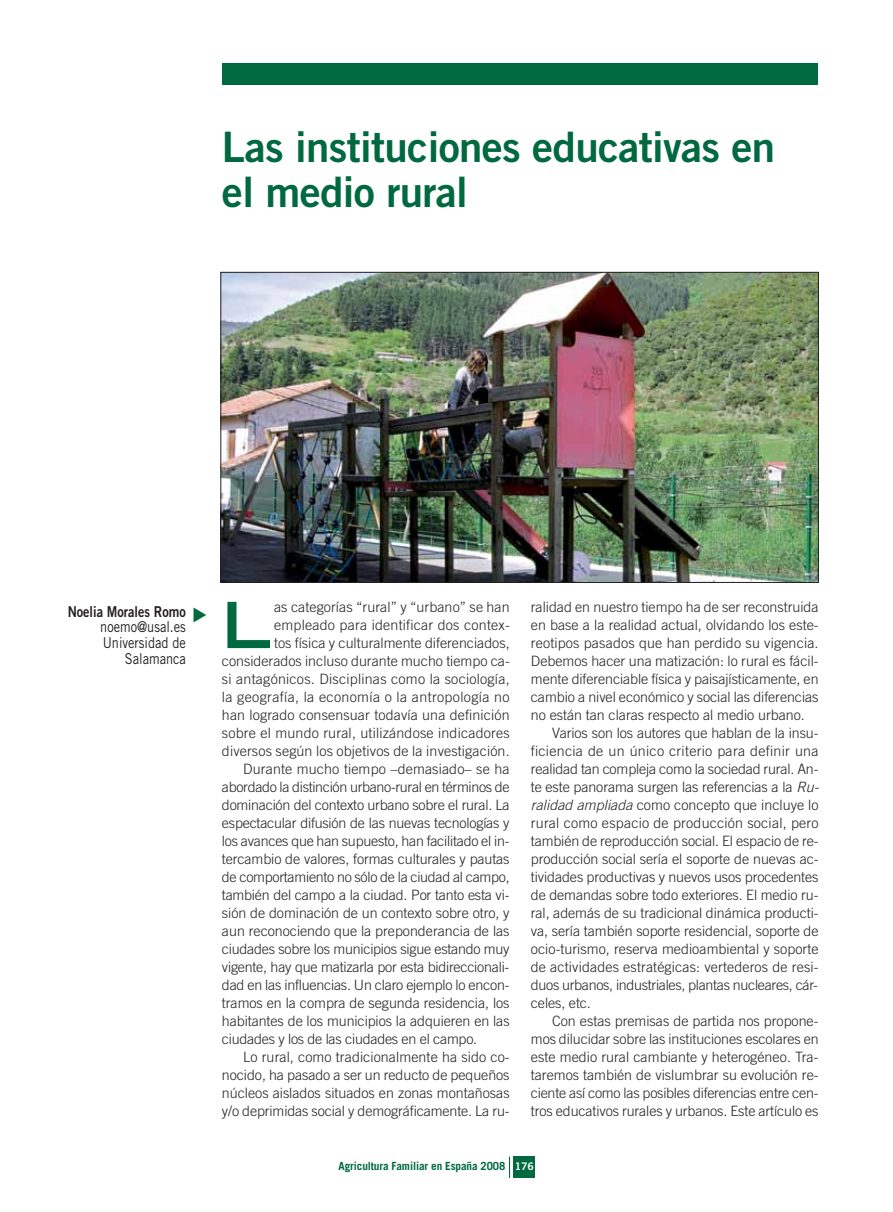
<style>
.page{position:relative;width:893px;height:1212px;background:#fff}
.page>*{position:absolute;margin:0;border:0;box-sizing:border-box;transform-origin:0 0}
.t1{font:700 expanded 63.6px "Trade Gothic LH";color:#00693f}
.t2{font:42px/45px "Trade Gothic Bold Two";letter-spacing:-.015em;color:#00693f}
.t3{font:15px/15.8px "Trade Gothic";color:#231f20;text-align:right;scale:.85 1}
.t4{font:300 14.25px "Trade Gothic";letter-spacing:-.005em;color:#231f20}
.t5{font:300 14.25px "Trade Gothic";letter-spacing:.015em;color:#231f20}
.t6{font:300 14.25px "Trade Gothic";letter-spacing:.02em;color:#231f20}
.t7{font:300 14.25px "Trade Gothic";letter-spacing:.025em;color:#231f20}
.t8{font:700 11.25px "Trade Gothic";letter-spacing:-.01em;color:#00693f}
.s1{font-family:"Trade Gothic Bold Two"}
.s2{font-style:italic}
.s3{font-family:"Trade Gothic Bold Two";font-weight:400;font-size:10.5px;color:#fff}
</style>
<div class="page">
<div style="left:223px;top:64px;width:595px;height:21px;background:#00693f"></div>
<div style="left:514px;top:1157px;width:21px;height:21px;background:#00693f"></div>
<svg style="left:509px;top:1157px;width:1px;height:21px"></svg>
<img style="left:223px;top:274px;width:594px;height:307px">
<p class="t2" style="left:222px;top:128px;width:555px">Las instituciones educativas en el medio rural</p>
<p class="t3" style="left:68px;top:605px;width:141px"><span class="s1">Noelia Morales Romo </span>noemo@usal.es<br>Universidad de<br>Salamanca</p>
<p class="t1" style="left:222px;top:602px;width:51px">L</p>
<p class="t4" style="left:274px;top:602px;width:237px">as categorías “rural” y “urbano” se han</p>
<p class="t5" style="left:274px;top:620px;width:237px">empleado para identificar dos contex-</p>
<p class="t4" style="left:274px;top:638px;width:237px">tos física y culturalmente diferenciados,</p>
<p class="t4" style="left:222px;top:656px;width:289px">considerados incluso durante mucho tiempo ca-</p>
<p class="t5" style="left:222px;top:674px;width:289px">si antagónicos. Disciplinas como la sociología,</p>
<p class="t7" style="left:222px;top:692px;width:289px">la geografía, la economía o la antropología no</p>
<p class="t4" style="left:222px;top:710px;width:289px">han logrado consensuar todavía una definición</p>
<p class="t5" style="left:222px;top:728px;width:289px">sobre el mundo rural, utilizándose indicadores</p>
<p class="t4" style="left:222px;top:746px;width:289px">diversos según los objetivos de la investigación.</p>
<p class="t4" style="left:243px;top:764px;width:268px">Durante mucho tiempo –demasiado– se ha</p>
<p class="t4" style="left:222px;top:782px;width:289px">abordado la distinción urbano-rural en términos de</p>
<p class="t4" style="left:222px;top:800px;width:289px">dominación del contexto urbano sobre el rural. La</p>
<p class="t4" style="left:222px;top:818px;width:289px">espectacular difusión de las nuevas tecnologías y</p>
<p class="t4" style="left:222px;top:836px;width:289px">los avances que han supuesto, han facilitado el in-</p>
<p class="t4" style="left:222px;top:854px;width:289px">tercambio de valores, formas culturales y pautas</p>
<p class="t4" style="left:222px;top:872px;width:289px">de comportamiento no sólo de la ciudad al campo,</p>
<p class="t4" style="left:222px;top:890px;width:289px">también del campo a la ciudad. Por tanto esta vi-</p>
<p class="t4" style="left:222px;top:908px;width:289px">sión de dominación de un contexto sobre otro, y</p>
<p class="t4" style="left:222px;top:926px;width:289px">aun reconociendo que la preponderancia de las</p>
<p class="t4" style="left:222px;top:944px;width:289px">ciudades sobre los municipios sigue estando muy</p>
<p class="t4" style="left:222px;top:962px;width:289px">vigente, hay que matizarla por esta bidireccionali-</p>
<p class="t4" style="left:222px;top:980px;width:289px">dad en las influencias. Un claro ejemplo lo encon-</p>
<p class="t4" style="left:222px;top:998px;width:289px">tramos en la compra de segunda residencia, los</p>
<p class="t4" style="left:222px;top:1016px;width:289px">habitantes de los municipios la adquieren en las</p>
<p class="t4" style="left:222px;top:1034px;width:257px">ciudades y los de las ciudades en el campo.</p>
<p class="t4" style="left:243px;top:1052px;width:268px">Lo rural, como tradicionalmente ha sido co-</p>
<p class="t4" style="left:222px;top:1070px;width:289px">nocido, ha pasado a ser un reducto de pequeños</p>
<p class="t4" style="left:222px;top:1088px;width:289px">núcleos aislados situados en zonas montañosas</p>
<p class="t4" style="left:222px;top:1106px;width:289px">y/o deprimidas social y demográficamente. La ru-</p>
<p class="t4" style="left:531px;top:602px;width:289px">ralidad en nuestro tiempo ha de ser reconstruida</p>
<p class="t4" style="left:531px;top:620px;width:289px">en base a la realidad actual, olvidando los este-</p>
<p class="t4" style="left:531px;top:638px;width:289px">reotipos pasados que han perdido su vigencia.</p>
<p class="t4" style="left:531px;top:656px;width:289px">Debemos hacer una matización: lo rural es fácil-</p>
<p class="t4" style="left:531px;top:674px;width:289px">mente diferenciable física y paisajísticamente, en</p>
<p class="t4" style="left:531px;top:692px;width:289px">cambio a nivel económico y social las diferencias</p>
<p class="t4" style="left:531px;top:710px;width:275px">no están tan claras respecto al medio urbano.</p>
<p class="t4" style="left:552px;top:728px;width:268px">Varios son los autores que hablan de la insu-</p>
<p class="t6" style="left:531px;top:746px;width:289px">ficiencia de un único criterio para definir una</p>
<p class="t4" style="left:531px;top:764px;width:289px">realidad tan compleja como la sociedad rural. An-</p>
<p class="t4" style="left:531px;top:782px;width:289px">te este panorama surgen las referencias a la <span class="s2">Ru-</span></p>
<p class="t4" style="left:531px;top:800px;width:289px"><span class="s2">ralidad ampliada</span> como concepto que incluye lo</p>
<p class="t5" style="left:531px;top:818px;width:289px">rural como espacio de producción social, pero</p>
<p class="t4" style="left:531px;top:836px;width:289px">también de reproducción social. El espacio de re-</p>
<p class="t4" style="left:531px;top:854px;width:289px">producción social sería el soporte de nuevas ac-</p>
<p class="t4" style="left:531px;top:872px;width:289px">tividades productivas y nuevos usos procedentes</p>
<p class="t4" style="left:531px;top:890px;width:289px">de demandas sobre todo exteriores. El medio ru-</p>
<p class="t4" style="left:531px;top:908px;width:289px">ral, además de su tradicional dinámica producti-</p>
<p class="t4" style="left:531px;top:926px;width:289px">va, sería también soporte residencial, soporte de</p>
<p class="t4" style="left:531px;top:944px;width:289px">ocio-turismo, reserva medioambiental y soporte</p>
<p class="t4" style="left:531px;top:962px;width:289px">de actividades estratégicas: vertederos de resi-</p>
<p class="t4" style="left:531px;top:980px;width:288px">duos urbanos, industriales, plantas nucleares, cár-</p>
<p class="t4" style="left:531px;top:998px;width:62px">celes, etc.</p>
<p class="t4" style="left:552px;top:1016px;width:268px">Con estas premisas de partida nos propone-</p>
<p class="t4" style="left:531px;top:1034px;width:289px">mos dilucidar sobre las instituciones escolares en</p>
<p class="t4" style="left:531px;top:1052px;width:289px">este medio rural cambiante y heterogéneo. Tra-</p>
<p class="t4" style="left:531px;top:1070px;width:289px">taremos también de vislumbrar su evolución re-</p>
<p class="t4" style="left:531px;top:1088px;width:289px">ciente así como las posibles diferencias entre cen-</p>
<p class="t4" style="left:531px;top:1106px;width:289px">tros educativos rurales y urbanos. Este artículo es</p>
<p class="t8" style="left:339px;top:1162px;width:197px">Agricultura Familiar en España 2008 <span class="s3">176</span></p>
</div>
